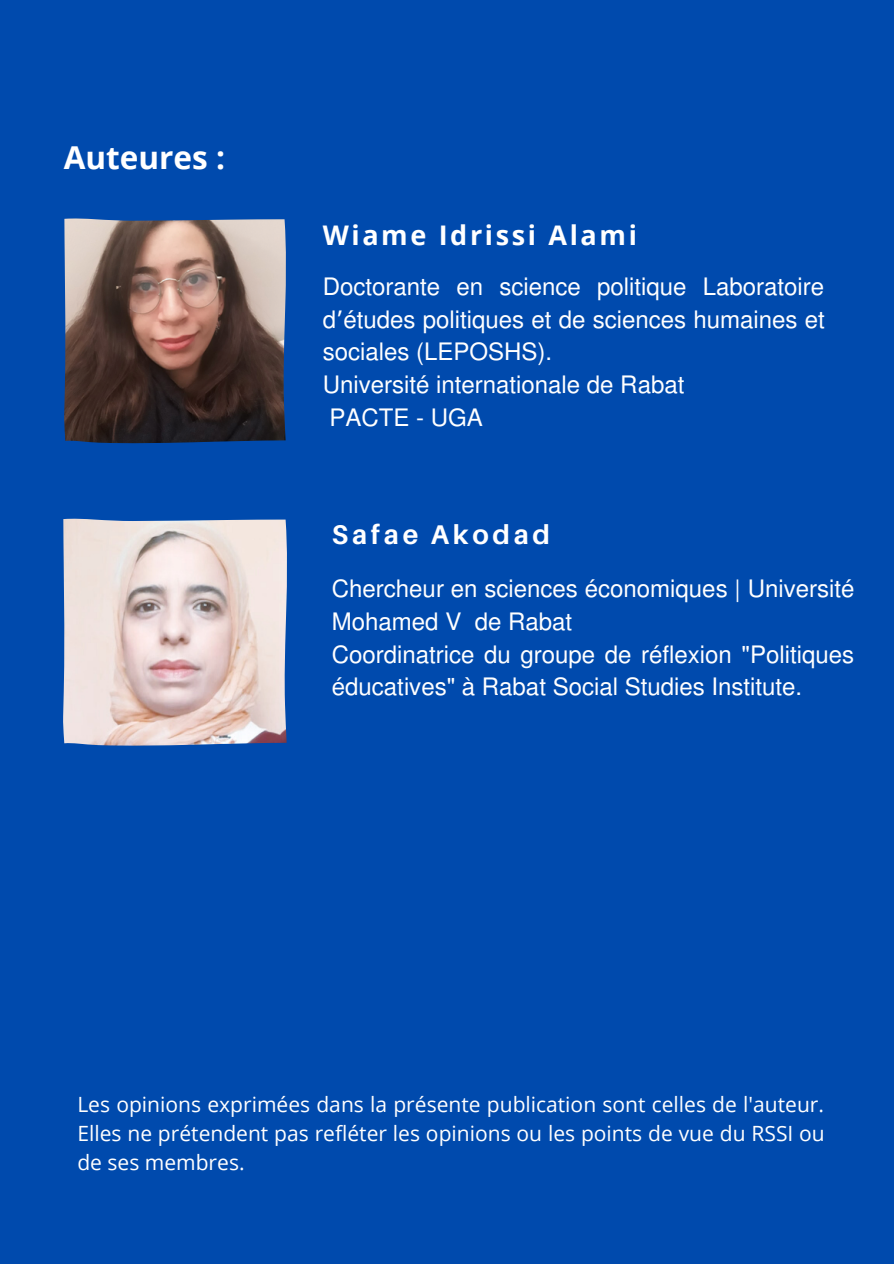
<style>
.page{position:relative;width:894px;height:1264px;background:#fff}
.page>*{position:absolute;margin:0;border:0;box-sizing:border-box;transform-origin:0 0}
.t1{font:700 31.5px "Open Sans";color:#fff}
.t2{font:700 27px "Open Sans";letter-spacing:.095em;color:#fff}
.t3{font:700 27px "Aileron";letter-spacing:.135em;color:#fff}
.t4{font:24px/32.7px "Al Battar";color:#fff}
.t5{font:21px/29.2px "Open Sans";color:#fff;text-align:justify}
.s1{font-family:"Noto Sans Gurmukhi"}
</style>
<div class="page">
<div style="left:0;top:0;width:893px;height:1263px;background:#004aad"></div>
<img style="left:64px;top:218px;width:222px;height:225px">
<img style="left:63px;top:518px;width:224px;height:228px">
<h1 class="t1" style="left:64px;top:135px;width:163px">Auteures :</h1>
<p class="t2" style="left:322px;top:216px;width:316px">Wiame Idrissi Alami</p>
<p class="t4" style="left:322px;top:266px;width:503px">Doctorante en science politique Laboratoire d<span class="s1">’</span>études politiques et de sciences humaines et sociales (LEPOSHS).<br>Université internationale de Rabat<br>PACTE - UGA</p>
<p class="t3" style="left:332px;top:518px;width:219px">Safae Akodad</p>
<p class="t4" style="left:332px;top:569px;width:524px">Chercheur en sciences économiques | Université Mohamed V de Rabat<br>Coordinatrice du groupe de réflexion "Politiques éducatives" à Rabat Social Studies Institute.</p>
<p class="t5" style="left:77px;top:1089px;width:748px">Les opinions exprimées dans la présente publication sont celles de l'auteur.<br>Elles ne prétendent pas refléter les opinions ou les points de vue du RSSI ou de ses membres.</p>
</div>
